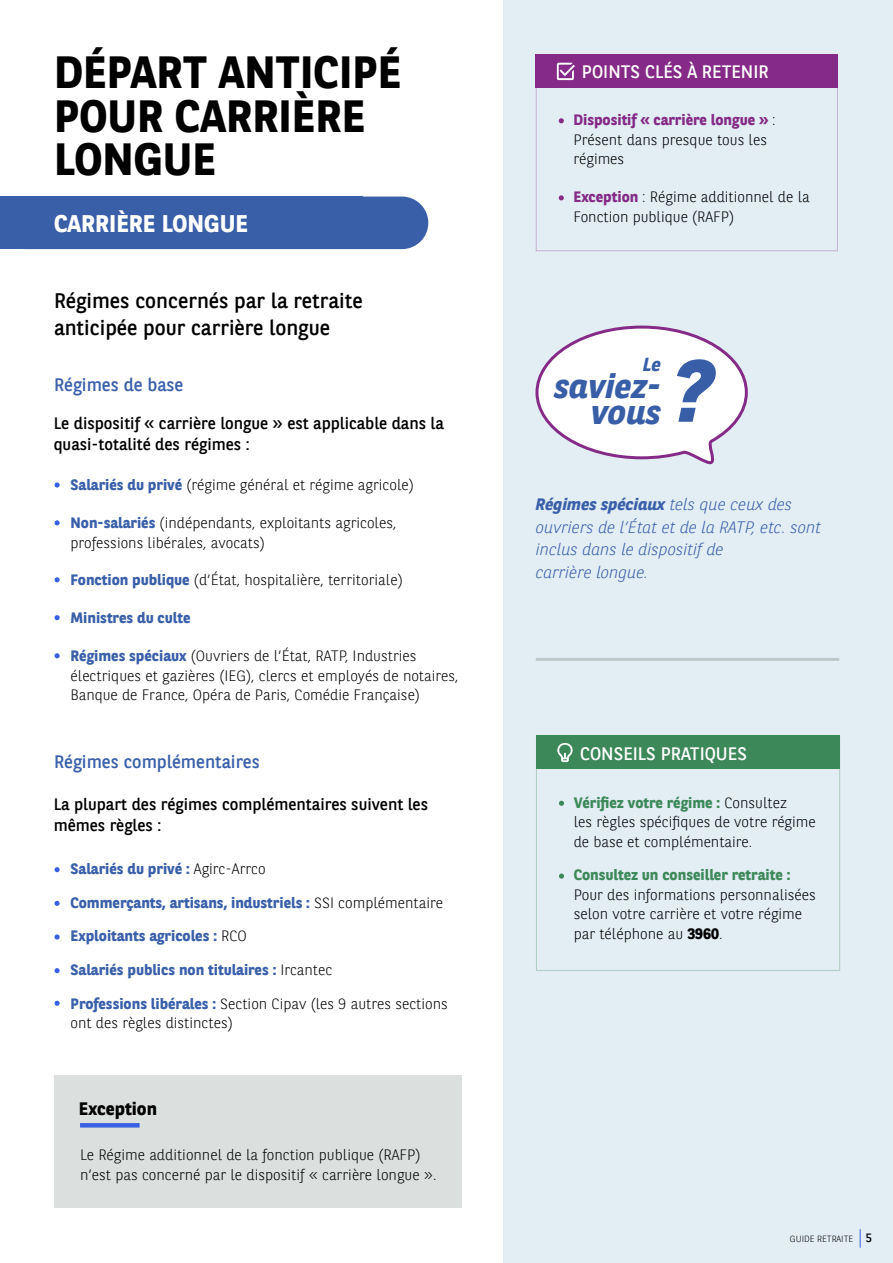
<style>
.page{position:relative;width:893px;height:1263px;background:#fff}
.page>*{position:absolute;margin:0;border:0;box-sizing:border-box;transform-origin:0 0}
.t1{font:italic 700 87.45px "BNPP Sans";color:#385ea8}
.t2{font:700 45px/43.5px "BNPP Sans";color:#000}
.t3{font:italic 700 33.9px/26.2px "BNPP Sans";color:#385ea8;text-align:right}
.t4{font:700 24px "BNPP Sans";color:#fff}
.t5{font:21px/27px "BNPP Sans";color:#000}
.t6{font:italic 700 18.75px "BNPP Sans";color:#385ea8}
.t7{font:18px "BNPP Sans";color:#3a60aa}
.t8{font:18px "BNPP Sans";color:#fff}
.t9{font:700 18px "BNPP Sans";color:#000}
.t10{font:16.5px/21px "BNPP Sans";color:#000}
.t11{font:italic 300 16.5px/22.5px "BNPP Sans";color:#3a60aa}
.t12{font:300 15px/19.5px "BNPP Sans";color:#000}
.t13{font:700 15px "BNPP Sans";color:#3a60aa}
.t14{font:300 15px/19.5px "BNPP Sans";color:#020203}
.t15{font:700 15px "BNPP Sans";color:#3d8959}
.t16{font:300 9px "BNPP Sans";color:#000}
.s1{font-weight:700;color:#3a60aa}
.s2{font-weight:300;color:#000}
.s3{font-weight:700;color:#852b87}
.s4{font-weight:700}
.s5{font-weight:700;color:#3d8959}
.s6{font-weight:400;font-size:12px}
</style>
<div class="page">
<div style="left:0;top:197px;width:428px;height:52px;background:#395fa9;border-radius:26px"></div>
<div style="left:0;top:197px;width:362px;height:52px;background:#395fa9"></div>
<div style="left:504px;top:0;width:389px;height:1263px;background:#e2edf4"></div>
<svg style="left:55px;top:482px;width:5px;height:6px"></svg>
<svg style="left:55px;top:867px;width:5px;height:5px"></svg>
<svg style="left:55px;top:901px;width:5px;height:5px"></svg>
<svg style="left:55px;top:934px;width:5px;height:5px"></svg>
<svg style="left:55px;top:968px;width:5px;height:5px"></svg>
<svg style="left:55px;top:1001px;width:5px;height:5px"></svg>
<svg style="left:55px;top:520px;width:5px;height:5px"></svg>
<svg style="left:55px;top:577px;width:5px;height:5px"></svg>
<svg style="left:55px;top:615px;width:5px;height:5px"></svg>
<svg style="left:55px;top:653px;width:5px;height:5px"></svg>
<svg style="left:860px;top:1229px;width:1px;height:19px"></svg>
<hr style="left:536px;top:658px;width:303px;height:3px;background:#bbcac9">
<svg style="left:535px;top:325px;width:213px;height:139px"></svg>
<div style="left:54px;top:1075px;width:408px;height:133px;background:#dbe0de"></div>
<hr style="left:80px;top:1123px;width:60px;height:4px;background:#3760e2">
<div style="left:536px;top:54px;width:302px;height:34px;background:#852b87"></div>
<svg style="left:559px;top:118px;width:5px;height:5px"></svg>
<svg style="left:559px;top:195px;width:5px;height:5px"></svg>
<svg style="left:557px;top:63px;width:18px;height:17px"></svg>
<div style="left:536px;top:735px;width:304px;height:34px;background:#3c8859"></div>
<svg style="left:559px;top:801px;width:5px;height:5px"></svg>
<svg style="left:559px;top:873px;width:5px;height:6px"></svg>
<svg style="left:557px;top:743px;width:16px;height:19px"></svg>
<h2 class="t2" style="left:54px;top:49px;width:349px">DÉPART ANTICIPÉ<br>POUR CARRIÈRE<br>LONGUE</h2>
<h3 class="t4" style="left:54px;top:207px;width:196px">CARRIÈRE LONGUE</h3>
<h3 class="t5" style="left:54px;top:286px;width:310px">Régimes concernés par la retraite anticipée pour carrière longue</h3>
<p class="t7" style="left:54px;top:372px;width:131px">Régimes de base</p>
<p class="t10" style="left:54px;top:412px;width:392px">Le dispositif « carrière longue » est applicable dans la quasi-totalité des régimes :</p>
<p class="t12" style="left:70px;top:475px;width:345px"><span class="s1">Salariés du privé</span> (régime général et régime agricole)</p>
<p class="t12" style="left:70px;top:513px;width:328px"><span class="s1">Non-salariés</span> (indépendants, exploitants agricoles, professions libérales, avocats)</p>
<p class="t12" style="left:70px;top:570px;width:334px"><span class="s1">Fonction publique</span> (d’État, hospitalière, territoriale)</p>
<p class="t13" style="left:70px;top:608px;width:121px">Ministres du culte</p>
<p class="t12" style="left:70px;top:646px;width:390px"><span class="s1">Régimes spéciaux</span> (Ouvriers de l’État, RATP, Industries électriques et gazières (IEG), clercs et employés de notaires,<br>Banque de France, Opéra de Paris, Comédie Française)</p>
<p class="t7" style="left:54px;top:750px;width:207px">Régimes complémentaires</p>
<p class="t10" style="left:54px;top:793px;width:376px">La plupart des régimes complémentaires suivent les mêmes règles :</p>
<p class="t13" style="left:70px;top:858px;width:197px">Salariés du privé : <span class="s2">Agirc-Arrco</span></p>
<p class="t13" style="left:70px;top:892px;width:374px">Commerçants, artisans, industriels : <span class="s2">SSI complémentaire</span></p>
<p class="t13" style="left:70px;top:926px;width:178px">Exploitants agricoles : <span class="s2">RCO</span></p>
<p class="t13" style="left:70px;top:959px;width:263px">Salariés publics non titulaires : <span class="s2">Ircantec</span></p>
<p class="t12" style="left:70px;top:993px;width:379px"><span class="s1">Professions libérales :</span> Section Cipav (les 9 autres sections ont des règles distinctes)</p>
<p class="t9" style="left:79px;top:1096px;width:79px">Exception</p>
<p class="t12" style="left:80px;top:1145px;width:358px">Le Régime additionnel de la fonction publique (RAFP) n’est pas concerné par le dispositif « carrière longue ».</p>
<p class="t8" style="left:582px;top:60px;width:188px">POINTS CLÉS À RETENIR</p>
<p class="t12" style="left:573px;top:109px;width:204px"><span class="s3">Dispositif « carrière longue »</span> :<br>Présent dans presque tous les régimes</p>
<p class="t12" style="left:573px;top:187px;width:238px"><span class="s3">Exception</span> : Régime additionnel de la<br>Fonction publique (RAFP)</p>
<p class="t6" style="left:643px;top:352px;width:20px">Le</p>
<h3 class="t3" style="left:554px;top:371px;width:108px">saviez&shy;vous</h3>
<h1 class="t1" style="left:673px;top:332px;width:43px">?</h1>
<p class="t11" style="left:536px;top:493px;width:287px"><span class="s4">Régimes spéciaux</span> tels que ceux des ouvriers de l’État et de la RATP, etc. sont inclus dans le dispositif de<br>carrière longue.</p>
<p class="t8" style="left:580px;top:741px;width:169px">CONSEILS PRATIQUES</p>
<p class="t14" style="left:574px;top:792px;width:244px"><span class="s5">Vérifiez votre régime :</span> Consultez<br>les règles spécifiques de votre régime de base et complémentaire.</p>
<p class="t15" style="left:574px;top:865px;width:218px">Consultez un conseiller retraite :</p>
<p class="t12" style="left:574px;top:884px;width:244px">Pour des informations personnalisées selon votre carrière et votre régime par téléphone au <span class="s4">3960</span>.</p>
<p class="t16" style="left:790px;top:1232px;width:84px">GUIDE RETRAITE <span class="s6">5</span></p>
</div>
